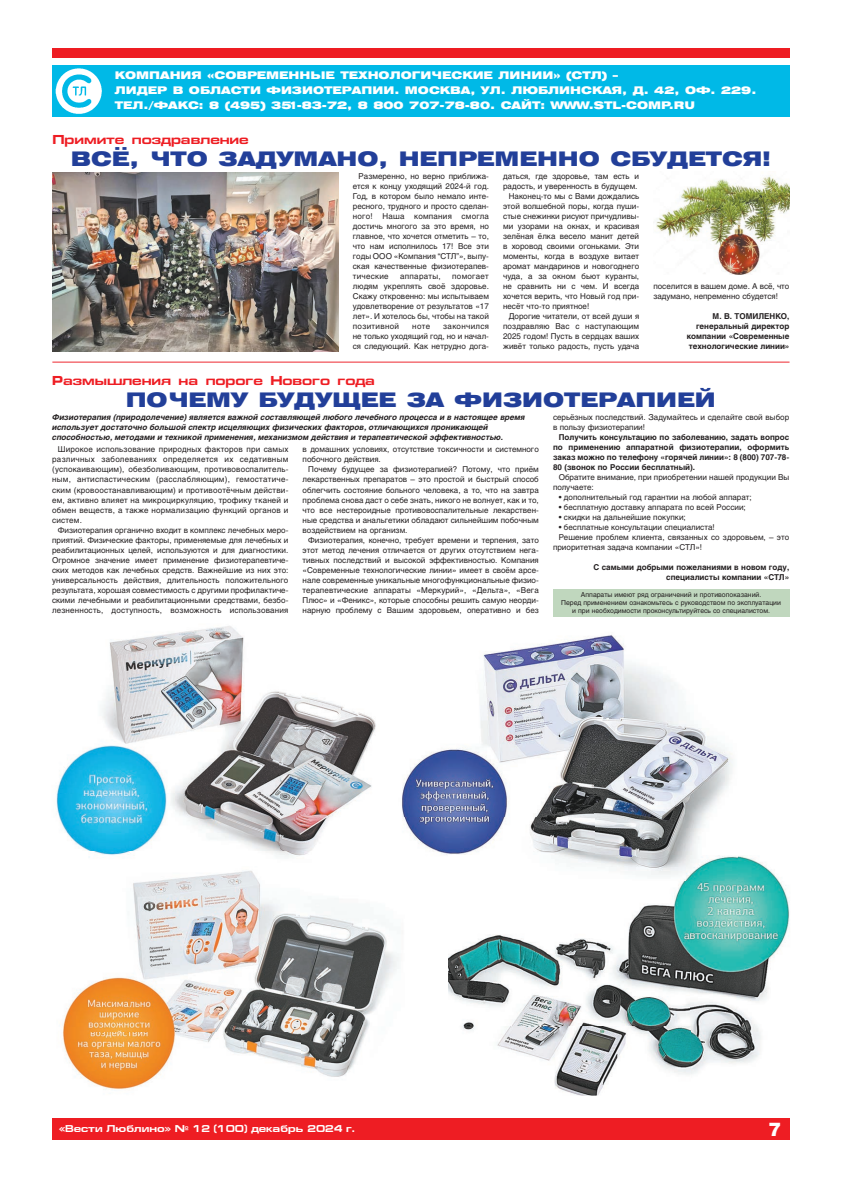
<style>
.page{position:relative;width:842px;height:1191px;background:#fff}
.page>*{position:absolute;margin:0;border:0;box-sizing:border-box;transform-origin:0 0}
.t1{font:20px "Helios Ext Black C";color:#223f99}
.t2{font:18.7px "Helios Black C";color:#fff}
.t3{font:700 13px "Eurofont Extended C";color:#ee1d23}
.t4{font:10.5px/15px "Helios Ext Black C";color:#fff}
.t5{font:700 10px "Europe Extended C";color:#fff}
.t6{font:8px/10px "Helios C";color:#231f20;text-align:justify}
.t7{font:700 8px/10px "Helios C";color:#231f20;text-align:right}
.t8{font:italic 700 8px/10px "Helios C";color:#231f20}
.t9{font:8px "Helios C";letter-spacing:.03em;color:#231f20}
.t10{font:6.8px/8.2px "Helios C";color:#231f20;text-align:center}
</style>
<div class="page">
<div style="left:52px;top:1118px;width:737px;height:22px;background:#ee1d23"></div>
<div style="left:53px;top:48px;width:737px;height:10px;background:#ee1d23"></div>
<div style="left:103px;top:65px;width:686px;height:51px;background:#00b9e7"></div>
<img style="left:52px;top:65px;width:51px;height:51px">
<div style="left:553px;top:589px;width:236px;height:27px;background:#c0d7be"></div>
<img style="left:52px;top:173px;width:287px;height:178px">
<img style="left:656px;top:176px;width:133px;height:98px">
<hr style="left:52px;top:361px;width:737px;height:1px;background:#ee2830">
<img style="left:62px;top:871px;width:337px;height:218px">
<img style="left:402px;top:638px;width:192px;height:217px">
<img style="left:594px;top:635px;width:139px;height:220px">
<img style="left:380px;top:851px;width:28px;height:30px">
<img style="left:56px;top:626px;width:320px;height:225px">
<img style="left:89px;top:851px;width:220px;height:7px">
<img style="left:448px;top:881px;width:242px;height:214px">
<img style="left:690px;top:856px;width:100px;height:218px">
<img style="left:559px;top:855px;width:178px;height:26px">
<h3 class="t4" style="left:115px;top:68px;width:643px">КОМПАНИЯ «СОВРЕМЕННЫЕ ТЕХНОЛОГИЧЕСКИЕ ЛИНИИ» (СТЛ) –<br>ЛИДЕР В ОБЛАСТИ ФИЗИОТЕРАПИИ. МОСКВА, УЛ. ЛЮБЛИНСКАЯ, Д. 42, ОФ. 229.<br>ТЕЛ./ФАКС: 8 (495) 351-83-72, 8 800 707-78-80. САЙТ: WWW.STL-COMP.RU</h3>
<h3 class="t3" style="left:52px;top:135px;width:198px">Примите поздравление</h3>
<h1 class="t1" style="left:71px;top:151px;width:701px">ВСЁ, ЧТО ЗАДУМАНО, НЕПРЕМЕННО СБУДЕТСЯ!</h1>
<p class="t6" style="left:353px;top:172px;width:138px;text-indent:6px">Размеренно, но верно приближа&shy;ется к концу уходящий 2024-й год.<br>Год, в котором было немало инте&shy;ресного, трудного и просто сделан&shy;ного! Наша компания смогла достичь многого за это время, но главное, что хочется отметить – то, что нам исполнилось 17! Все эти годы ООО «Компания “СТЛ”», выпу&shy;ская качественные физиотерапев&shy;тические</p>
<p class="t6" style="left:503px;top:172px;width:138px">даться, где здоровье, там есть и</p>
<p class="t6" style="left:503px;top:182px;width:136px">радость, и уверенность в будущем.</p>
<p class="t6" style="left:509px;top:192px;width:132px">Наконец-то мы с Вами дождались</p>
<p class="t6" style="left:503px;top:202px;width:138px">этой волшебной поры, когда пуши-</p>
<p class="t6" style="left:503px;top:212px;width:138px">стые снежинки рисуют причудливы-</p>
<p class="t6" style="left:503px;top:222px;width:138px">ми узорами на окнах, и красивая</p>
<p class="t6" style="left:503px;top:232px;width:138px">зелёная ёлка весело манит детей</p>
<p class="t6" style="left:503px;top:242px;width:138px">в хоровод своими огоньками. Эти</p>
<p class="t6" style="left:503px;top:252px;width:138px">моменты, когда в воздухе витает</p>
<p class="t6" style="left:503px;top:262px;width:138px">аромат мандаринов и новогоднего</p>
<p class="t6" style="left:503px;top:272px;width:138px">чуда, а за окном бьют куранты,</p>
<p class="t6" style="left:503px;top:282px;width:138px">не сравнить ни с чем. И всегда</p>
<p class="t6" style="left:503px;top:292px;width:138px">хочется верить, что Новый год при-</p>
<p class="t6" style="left:503px;top:302px;width:88px">несёт что-то приятное!</p>
<p class="t6" style="left:509px;top:312px;width:132px">Дорогие читатели, от всей души я</p>
<p class="t6" style="left:503px;top:322px;width:138px">поздравляю Вас с наступающим</p>
<p class="t6" style="left:503px;top:332px;width:138px">2025 годом! Пусть в сердцах ваших</p>
<p class="t6" style="left:503px;top:342px;width:138px">живёт только радость, пусть удача</p>
<p class="t6" style="left:353px;top:272px;width:138px;text-indent:99px">помогает людям укреплять своё здоровье.<br>Скажу откровенно: мы испытываем удовлетворение от результатов «17 лет». И хотелось бы, чтобы на такой позитивной</p>
<p class="t9" style="left:400px;top:273px;width:42px">аппараты,</p>
<p class="t6" style="left:653px;top:282px;width:138px">поселится в вашем доме. А всё, что задумано, непременно сбудется!</p>
<p class="t7" style="left:687px;top:312px;width:104px">М. В. ТОМИЛЕНКО, генеральный директор компании «Современные технологические линии»</p>
<p class="t6" style="left:353px;top:322px;width:138px;text-indent:90px">закончился не только уходящий год, но и начал&shy;ся следующий. Как нетрудно дога-</p>
<p class="t6" style="left:412px;top:322px;width:19px">ноте</p>
<h3 class="t3" style="left:52px;top:376px;width:324px">Размышления на пороге Нового года</h3>
<h1 class="t1" style="left:126px;top:392px;width:591px">ПОЧЕМУ БУДУЩЕЕ ЗА ФИЗИОТЕРАПИЕЙ</h1>
<p class="t8" style="left:52px;top:412px;width:474px">Физиотерапия (природолечение) является важной составляющей любого лечебного процесса и в настоящее время использует достаточно большой спектр исцеляющих физических факторов, отличающихся проникающей способностью, методами и техникой применения, механизмом действия и терапевтической эффективностью.</p>
<p class="t6" style="left:52px;top:445px;width:238px;text-indent:6px">Широкое использование природных факторов при самых различных заболеваниях определяется их седативным (успокаивающим), обезболивающим, противовоспалитель&shy;ным, антиспастическим (расслабляющим), гемостатиче&shy;ским (кровоостанавливающим) и противоотёчным действи&shy;ем, активно влияет на микроциркуляцию, трофику тканей и обмен веществ, а также нормализацию функций органов и систем.</p>
<p class="t6" style="left:52px;top:525px;width:238px;text-indent:6px">Физиотерапия органично входит в комплекс лечебных меро&shy;приятий. Физические факторы, применяемые для лечебных и реабилитационных целей, используются и для диагностики.<br>Огромное значение имеет применение физиотерапевтиче&shy;ских методов как лечебных средств. Важнейшие из них это: универсальность действия, длительность положительного результата, хорошая совместимость с другими профилактиче&shy;скими лечебными и реабилитационными средствами, безбо&shy;лезненность, доступность, возможность использования</p>
<p class="t6" style="left:553px;top:412px;width:238px">серьёзных последствий. Задумайтесь и сделайте свой выбор в пользу физиотерапии!</p>
<p class="t7" style="left:553px;top:432px;width:238px;text-align:justify;text-indent:6px">Получить консультацию по заболеванию, задать вопрос по применению аппаратной физиотерапии, оформить заказ можно по телефону «горячей линии»: 8 (800) 707-78- 80 (звонок по России бесплатный).</p>
<p class="t6" style="left:553px;top:472px;width:238px;text-indent:6px">Обратите внимание, при приобретении нашей продукции Вы получаете:</p>
<p class="t6" style="left:559px;top:492px;width:195px">• дополнительный год гарантии на любой аппарат;</p>
<p class="t6" style="left:559px;top:502px;width:189px">• бесплатную доставку аппарата по всей России;</p>
<p class="t6" style="left:559px;top:512px;width:129px">• скидки на дальнейшие покупки;</p>
<p class="t6" style="left:559px;top:522px;width:158px">• бесплатные консультации специалиста!</p>
<p class="t6" style="left:559px;top:532px;width:232px">Решение проблем клиента, связанных со здоровьем, – это</p>
<p class="t6" style="left:553px;top:542px;width:151px">приоритетная задача компании «СТЛ»!</p>
<p class="t7" style="left:593px;top:562px;width:197px">С самыми добрыми пожеланиями в новом году, специалисты компании «СТЛ»</p>
<p class="t10" style="left:561px;top:591px;width:221px">Аппараты имеют ряд ограничений и противопоказаний.<br>Перед применением ознакомьтесь с руководством по эксплуатации и при необходимости проконсультируйтесь со специалистом.</p>
<p class="t6" style="left:303px;top:445px;width:238px">в домашних условиях, отсутствие токсичности и системного побочного действия.</p>
<p class="t6" style="left:303px;top:465px;width:238px;text-indent:6px">Почему будущее за физиотерапией? Потому, что приём лекарственных препаратов – это простой и быстрый способ облегчить состояние больного человека, а то, что на завтра проблема снова даст о себе знать, никого не волнует, как и то, что все нестероидные противовоспалительные лекарствен&shy;ные средства и анальгетики обладают сильнейшим побочным воздействием на организм.</p>
<p class="t6" style="left:303px;top:535px;width:238px;text-indent:6px">Физиотерапия, конечно, требует времени и терпения, зато этот метод лечения отличается от других отсутствием нега&shy;тивных последствий и высокой эффективностью. Компания «Современные технологические линии» имеет в своём арсе&shy;нале современные уникальные многофункциональные физио&shy;терапевтические аппараты «Меркурий», «Дельта», «Вега Плюс» и «Феникс», которые способны решить самую неорди&shy;нарную проблему с Вашим здоровьем, оперативно и без</p>
<p class="t5" style="left:59px;top:1125px;width:297px">«Вести Люблино» № 12 (100) декабрь 2024 г.</p>
<h2 class="t2" style="left:768px;top:1122px;width:14px">7</h2>
</div>
